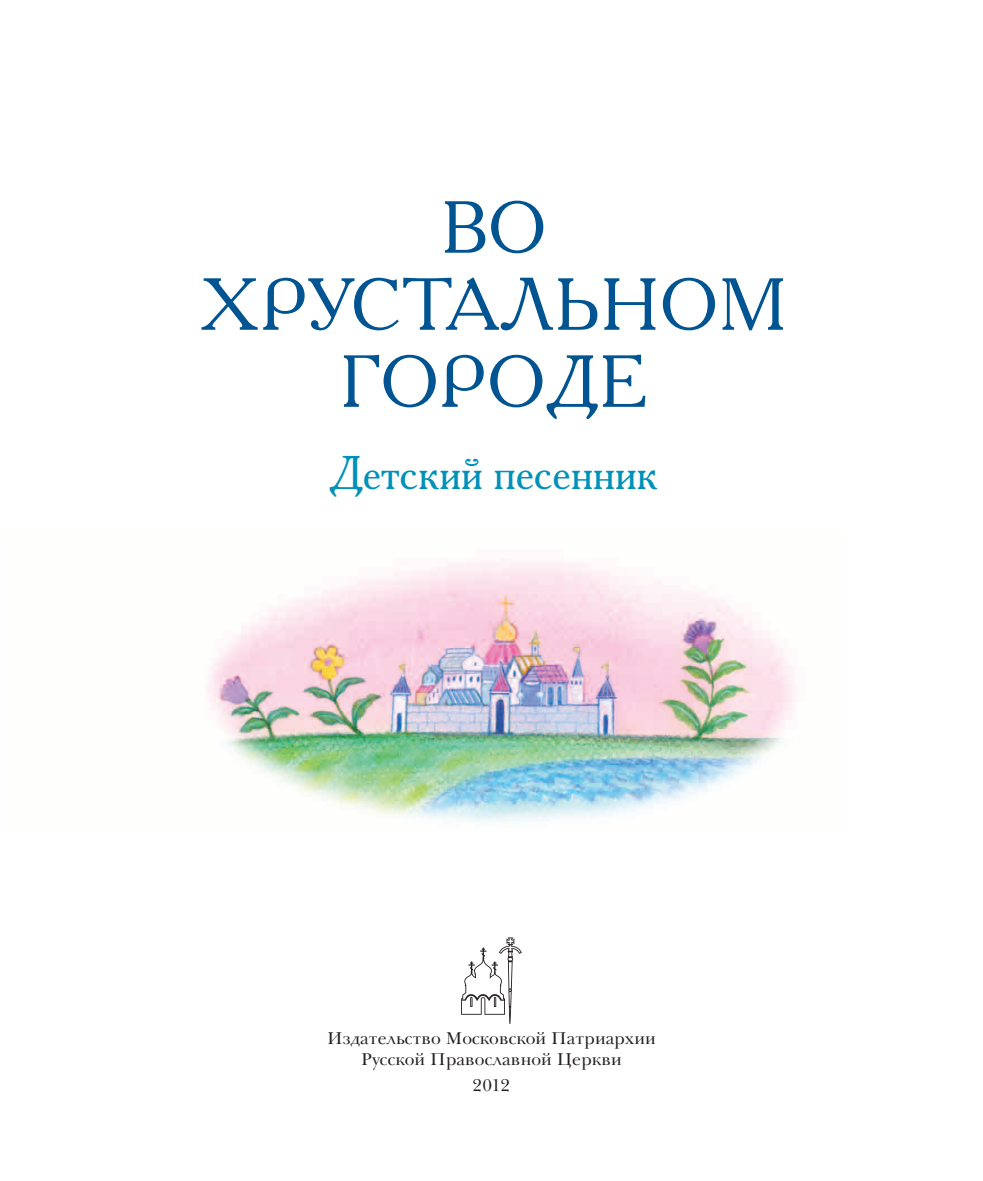
<style>
.page{position:relative;width:983px;height:1181px;background:#fff}
.page>*{position:absolute;margin:0;border:0;box-sizing:border-box;transform-origin:0 0}
.t1{font:73.5px/77px "Academy C";letter-spacing:.01em;color:#005492;text-align:center}
.t2{font:47.25px "Academy C";color:#0091b8}
.t3{font:17.5px/21px "Baskerville Cyr LT Std Upright";color:#231f20;text-align:center}
</style>
<div class="page">
<img style="left:207px;top:559px;width:588px;height:263px">
<svg style="left:461px;top:937px;width:60px;height:87px"></svg>
<h1 class="t1" style="left:200px;top:188px;width:587px">ВО<br>ХРУСТАЛЬНОМ<br>ГОРОДЕ</h1>
<h2 class="t2" style="left:329px;top:443px;width:330px">Детский песенник</h2>
<p class="t3" style="left:327px;top:1028px;width:330px">Издательство Московской Патриархии<br>Русской Православной Церкви</p>
<p class="t3" style="left:472px;top:1075px;width:39px">2012</p>
</div>
